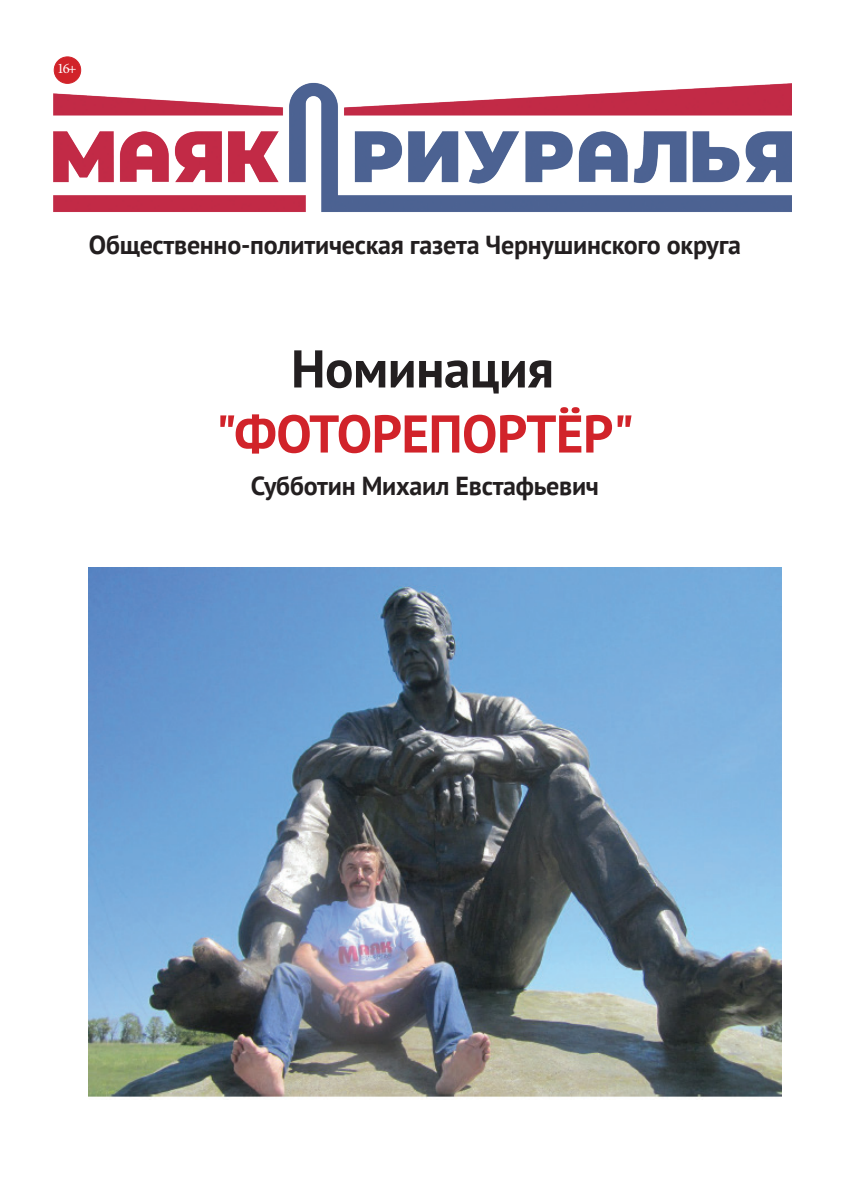
<style>
.page{position:relative;width:845px;height:1191px;background:#fff}
.page>*{position:absolute;margin:0;border:0;box-sizing:border-box;transform-origin:0 0}
.t1{font:700 53px "PT Sans";letter-spacing:-.01em;color:#d1232a}
.t2{font:700 53px "PT Sans";letter-spacing:-.01em;color:#231f20}
.t3{font:700 26px "PT Sans";letter-spacing:-.01em;color:#231f20}
.t4{font:14.6px "Minion Pro";color:#fff}
</style>
<div class="page">
<img style="left:54px;top:80px;width:737px;height:132px">
<div style="left:54px;top:57px;width:27px;height:26px;background:#d1232a;border-radius:50%"></div>
<div style="left:54px;top:57px;width:27px;height:27px;border:1px solid #d1232a;border-radius:50%"></div>
<img style="left:89px;top:568px;width:693px;height:530px">
<p class="t4" style="left:57px;top:59px;width:21px">16+</p>
<p class="t3" style="left:89px;top:227px;width:654px">Общественно-политическая газета Чернушинского округа</p>
<h1 class="t2" style="left:291px;top:334px;width:264px">Номинация</h1>
<h1 class="t1" style="left:216px;top:399px;width:420px">"ФОТОРЕПОРТЁР"</h1>
<p class="t3" style="left:251px;top:469px;width:350px">Субботин Михаил Евстафьевич</p>
</div>
